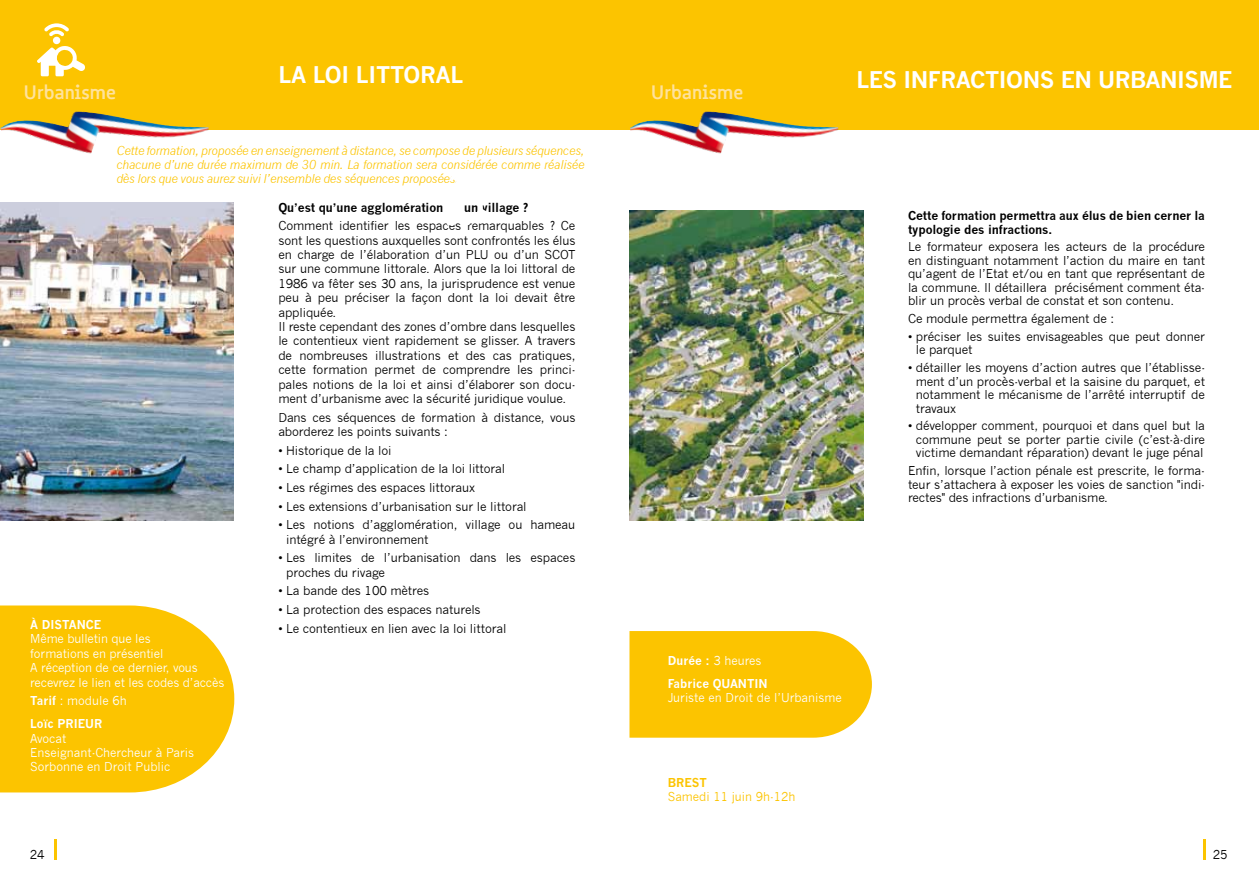
<style>
.page{position:relative;width:1259px;height:893px;background:#fff}
.page>*{position:absolute;margin:0;border:0;box-sizing:border-box;transform-origin:0 0}
.t1{font:700 22.5px "News Gothic";letter-spacing:-.02em;color:#fff}
.t2{font:700 20.25px "Focus LF";color:#ffe29c}
.t3{font:12px/14.4px "News Gothic";letter-spacing:-.01em;color:#000;text-align:justify}
.t4{font:italic 12px/14.4px "News Gothic";letter-spacing:-.02em;color:#fcc400;text-align:justify}
.t5{font:12px/14.4px "News Gothic";letter-spacing:-.01em;color:#fff}
.t6{font:700 12px/13.5px "News Gothic";letter-spacing:-.01em;color:#000}
.t7{font:700 12px/23px "News Gothic";color:#fff}
.t8{font:12px "News Gothic";color:#fcc400}
.t9{font:700 12px "News Gothic";color:#fcc400}
.s1{font-weight:400}
</style>
<div class="page">
<svg style="left:0;top:605px;width:234px;height:187px;background:#fcc918"></svg>
<div style="left:0;top:0;width:629px;height:129px;background:#fcc400"></div>
<div style="left:629px;top:0;width:630px;height:129px;background:#fcc400"></div>
<img style="left:0;top:111px;width:77px;height:24px">
<img style="left:0;top:202px;width:234px;height:318px">
<svg style="left:629px;top:631px;width:243px;height:107px;background:#fcc70e"></svg>
<img style="left:630px;top:111px;width:77px;height:24px">
<img style="left:629px;top:211px;width:234px;height:309px">
<hr style="left:1202px;top:839px;width:3px;height:21px;background:#fcc400">
<hr style="left:54px;top:839px;width:3px;height:21px;background:#fcc400">
<svg style="left:37px;top:23px;width:48px;height:53px"></svg>
<h1 class="t1" style="left:278px;top:61px;width:181px">La loi l ittoral</h1>
<h2 class="t2" style="left:23px;top:80px;width:94px">Urbanisme</h2>
<h2 class="t2" style="left:651px;top:80px;width:94px">Urbanisme</h2>
<h1 class="t1" style="left:856px;top:66px;width:378px">Les infractions en Urbanisme</h1>
<p class="t4" style="left:116px;top:143px;width:469px">Cette formation, proposée en enseignement à distance, se compose de plusieurs séquences, chacune d’une durée maximum de 30 min. La formation sera considérée comme réalisée dès lors que vous aurez suivi l’ensemble des séquences proposées.</p>
<p class="t7" style="left:30px;top:613px;width:20px">À DISTANCE</p>
<p class="t5" style="left:30px;top:632px;width:196px">Même bulletin que les<br>formations en présentiel<br>A réception de ce dernier, vous recevrez le lien et les codes d’accès</p>
<p class="t7" style="left:30px;top:689px;width:98px">Tarif <span class="s1">: module 6h<br></span>Loïc PRIE</p>
<p class="t7" style="left:85px;top:712px;width:17px">UR</p>
<p class="t5" style="left:30px;top:731px;width:165px">Avocat<br>Enseignant-Chercheur à Paris<br>Sorbonne en Droit Public</p>
<p class="t6" style="left:278px;top:200px;width:252px">Qu’est qu’une agglomération ou un village ?</p>
<p class="t3" style="left:278px;top:219px;width:298px">Comment identifier les espaces remarquables ? Ce sont les questions auxquelles sont confrontés les élus en charge de l’élaboration d’un PLU</p>
<p class="t3" style="left:278px;top:247px;width:299px;text-align:left;text-indent:216px">ou d’un SCOT sur une commune littorale. Alors que la loi littoral de 1986 va fêter ses 30 ans, la jurisprudence est venue peu à peu préciser la façon dont la loi devait être appliquée.<br>I l reste cependant des zones d’ombre dans lesquelles le contentieux vient rapidement se glisser. A travers de nombreuses illustrations et des cas pratiques, cette formation permet de comprendre les princi&shy;pales notions de la loi et ainsi d’élaborer son docu&shy;ment d’urbanisme avec la sécurité juridique voulue.</p>
<p class="t3" style="left:278px;top:410px;width:298px">Dans ces séquences de formation à distance, vous aborderez les points suivants :</p>
<p class="t3" style="left:278px;top:443px;width:115px">• Historique de la loi</p>
<p class="t3" style="left:278px;top:462px;width:228px">• Le champ d’application de la loi littoral</p>
<p class="t3" style="left:278px;top:480px;width:198px">• Les régimes des espaces littoraux</p>
<p class="t3" style="left:278px;top:499px;width:250px">• Les extensions d’urbanisation sur le littoral</p>
<p class="t3" style="left:286px;top:518px;width:291px;text-indent:-8px">• Les notions d’agglomération, village ou hameau intégré à l’environnement</p>
<p class="t3" style="left:286px;top:551px;width:291px;text-indent:-8px">• Les limites de l’urbanisation dans les espaces proches du rivage</p>
<p class="t3" style="left:278px;top:584px;width:152px">• La bande des 100 mètres</p>
<p class="t3" style="left:278px;top:602px;width:204px">• La protection des espaces naturels</p>
<p class="t3" style="left:278px;top:621px;width:229px">• Le contentieux en lien avec la loi littoral</p>
<p class="t7" style="left:668px;top:648px;width:95px">Durée : <span class="s1">3 heures<br></span>Fabrice QUANTIN</p>
<p class="t5" style="left:668px;top:690px;width:175px">Juriste en Droit de l’U rbanisme</p>
<p class="t9" style="left:668px;top:775px;width:41px">Brest</p>
<p class="t8" style="left:668px;top:790px;width:129px">Samedi 11 juin 9h-12h</p>
<p class="t6" style="left:908px;top:209px;width:298px">Cette formation permettra aux élus de bien cerner la typologie des infractions.</p>
<p class="t3" style="left:908px;top:240px;width:298px;line-height:13.5px">Le formateur exposera les acteurs de la procédure en distinguant notamment l’action du maire en tant qu’agent de l’Etat et/ou en tant que représentant de la commune. I l détaillera précisément comment éta&shy;blir un procès verbal de constat et son contenu.</p>
<p class="t3" style="left:908px;top:311px;width:208px">Ce module permettra également de :</p>
<p class="t3" style="left:915px;top:330px;width:291px;line-height:13.5px;text-indent:-8px">• préciser les suites envisageables que peut donner le parquet</p>
<p class="t3" style="left:915px;top:361px;width:291px;line-height:13.5px;text-indent:-8px">• détailler les moyens d’action autres que l’établisse&shy;ment d’un procès-verbal et la saisine du parquet, et notamment le mécanisme de l’arrêté interruptif de travaux</p>
<p class="t3" style="left:915px;top:419px;width:291px;line-height:13.5px;text-indent:-8px">• développer comment, pourquoi et dans quel but la commune peut se porter partie civile (c’est-à-dire victime demandant réparation) devant le juge pénal</p>
<p class="t3" style="left:908px;top:464px;width:298px;line-height:13.5px">Enfin, lorsque l’action pénale est prescrite, le forma&shy;teur s’attachera à exposer les voies de sanction "indi&shy;rectes" des infractions d’urbanisme.</p>
<p class="t3" style="left:30px;top:848px;width:16px">24</p>
<p class="t3" style="left:1212px;top:848px;width:16px">25</p>
</div>
